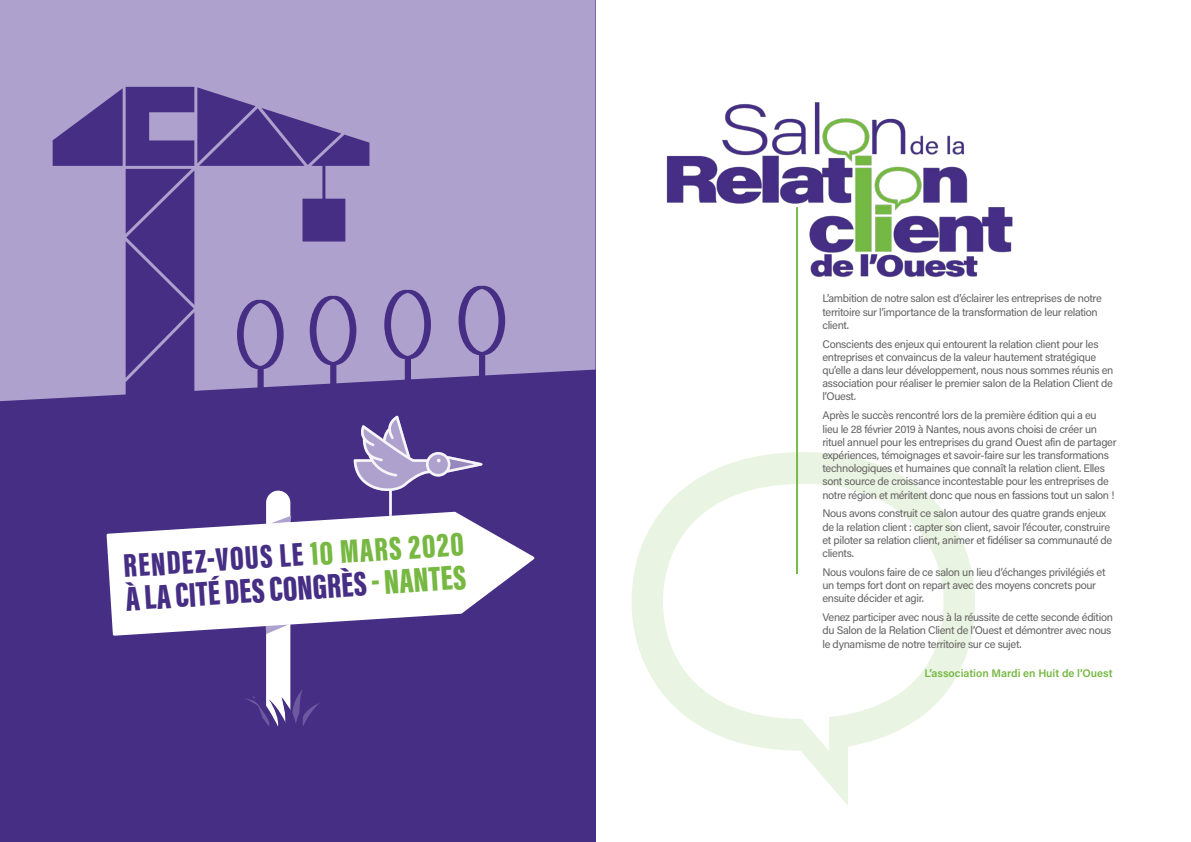
<style>
.page{position:relative;width:1191px;height:842px;background:#fff}
.page>*{position:absolute;margin:0;border:0;box-sizing:border-box;transform-origin:0 0}
.t1{font:900 35.4px "Acumin Pro Extra Cond";color:#452e84}
.t2{font:900 33.8px "Acumin Pro Extra Cond";color:#452e84}
.t3{font:11px/13.2px "Acumin Pro";letter-spacing:-.03em;color:#646363}
.t4{font:600 11px "Acumin Pro";color:#76b843}
.s1{color:#76b841}
</style>
<div class="page">
<svg style="left:631px;top:452px;width:344px;height:353px"></svg>
<img style="left:666px;top:102px;width:347px;height:176px">
<hr style="left:796px;top:207px;width:2px;height:367px;background:#76b843">
<div style="left:0;top:0;width:595px;height:842px;background:#452e84"></div>
<div style="left:0;top:0;width:595px;height:401px;background:#aea1cd"></div>
<svg style="left:53px;top:87px;width:316px;height:314px"></svg>
<svg style="left:384px;top:290px;width:47px;height:92px"></svg>
<svg style="left:458px;top:286px;width:47px;height:92px"></svg>
<svg style="left:354px;top:416px;width:128px;height:96px"></svg>
<svg style="left:107px;top:512px;width:427px;height:124px;fill:#fff"></svg>
<svg style="left:234px;top:491px;width:87px;height:236px"></svg>
<h2 class="t2" style="left:122px;top:546px;width:342px;rotate:-4deg">RENDEZ-VOUS LE <span class="s1">10 MARS 2020</span></h2>
<h1 class="t1" style="left:124px;top:578px;width:343px;rotate:-4deg">À LA CITÉ DES CONGRÈS <span class="s1">- NANTES</span></h1>
<p class="t3" style="left:822px;top:291px;width:281px">L’ambition de notre salon est d’éclairer les entreprises de notre territoire sur l’importance de la transformation de leur relation client.</p>
<p class="t3" style="left:822px;top:337px;width:292px">Conscients des enjeux qui entourent la relation client pour les entreprises et convaincus de la valeur hautement stratégique qu’elle a dans leur développement, nous nous sommes réunis en association pour réaliser le premier salon de la Relation Client de l’Ouest.</p>
<p class="t3" style="left:822px;top:408px;width:296px">Après le succès rencontré lors de la première édition qui a eu<br>lieu le 28 février 2019 à Nantes, nous avons choisi de créer un rituel annuel pour les entreprises du grand Ouest afin de partager expériences, témoignages et savoir-faire sur les transformations technologiques et humaines que connaît la relation client. Elles sont source de croissance incontestable pour les entreprises de notre région et méritent donc que nous en fassions tout un salon !</p>
<p class="t3" style="left:822px;top:506px;width:291px">Nous avons construit ce salon autour des quatre grands enjeux de la relation client : capter son client, savoir l’écouter, construire et piloter sa relation client, animer et fidéliser sa communauté de clients.</p>
<p class="t3" style="left:822px;top:565px;width:285px">Nous voulons faire de ce salon un lieu d’échanges privilégiés et un temps fort dont on repart avec des moyens concrets pour ensuite décider et agir.</p>
<p class="t3" style="left:822px;top:610px;width:292px">Venez participer avec nous à la réussite de cette seconde édition du Salon de la Relation Client de l’Ouest et démontrer avec nous le dynamisme de notre territoire sur ce sujet.</p>
<p class="t4" style="left:924px;top:666px;width:190px">L’association Mardi en Huit de l’Ouest</p>
</div>
